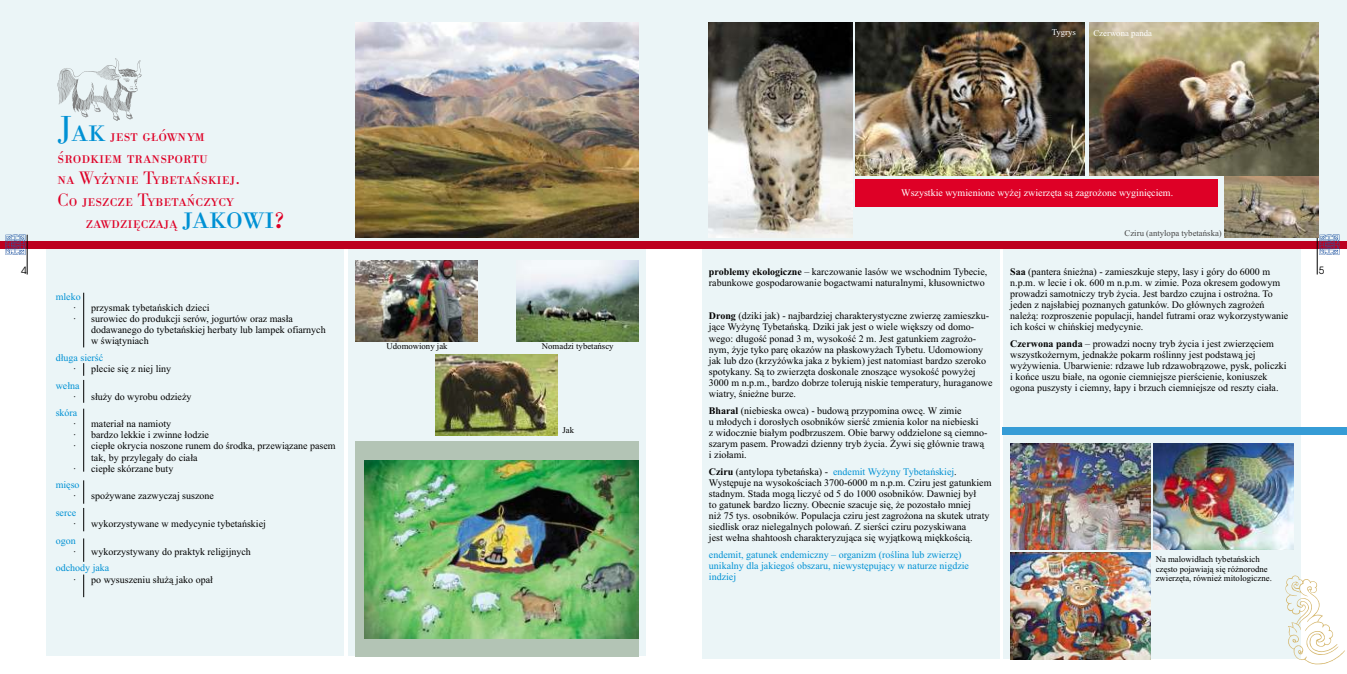
<style>
.page{position:relative;width:1347px;height:674px;background:#fff}
.page>*{position:absolute;margin:0;border:0;box-sizing:border-box;transform-origin:0 0}
.t1{font:300 18.75px "Bodoni Ant SCTCE";color:#de0026}
.t2{font:10px/11.1px "Times New Roman";color:#000}
.t3{font:10px/11.1px "Times New Roman";color:#0091d4}
.t4{font:10px "Times New Roman";color:#fff}
.t5{font:10px "Avant Garde CE Book";color:#000}
.t6{font:8.75px/9.8px "Times New Roman";color:#000}
.t7{font:8.75px "Times New Roman";color:#454545}
.t8{font:8.75px "Times New Roman";color:#fff}
.s1{font-size:37.5px;color:#0091d4}
.s2{font-size:37.5px}
.s3{font-weight:700}
.s4{color:#0091d4}
</style>
<div class="page">
<div style="left:673px;top:0;width:673px;height:248px;background:#ebf5f7"></div>
<div style="left:0;top:0;width:673px;height:248px;background:#ebf5f7"></div>
<div style="left:47px;top:248px;width:297px;height:408px;background:#ebf5f7"></div>
<div style="left:348px;top:248px;width:297px;height:408px;background:#ebf5f7"></div>
<div style="left:702px;top:248px;width:297px;height:410px;background:#ebf5f7"></div>
<div style="left:1003px;top:248px;width:297px;height:410px;background:#ebf5f7"></div>
<div style="left:355px;top:441px;width:283px;height:215px;background:#b3c4b5"></div>
<img style="left:1010px;top:552px;width:140px;height:106px">
<img style="left:1153px;top:443px;width:140px;height:106px">
<img style="left:355px;top:22px;width:283px;height:215px">
<div style="left:1002px;top:427px;width:344px;height:7px;background:#369cd6"></div>
<div style="left:0;top:241px;width:1346px;height:7px;background:#bd001f"></div>
<hr style="left:1316px;top:234px;width:1px;height:40px;background:#000">
<hr style="left:27px;top:234px;width:1px;height:40px;background:#000">
<hr style="left:83px;top:292px;width:1px;height:55px;background:#000">
<svg style="left:83px;top:363px;width:1px;height:39px"></svg>
<hr style="left:83px;top:408px;width:1px;height:63px;background:#000">
<svg style="left:83px;top:480px;width:1px;height:51px"></svg>
<svg style="left:83px;top:574px;width:1px;height:22px"></svg>
<img style="left:1010px;top:443px;width:140px;height:106px">
<div style="left:855px;top:179px;width:363px;height:28px;background:#de0026"></div>
<svg style="left:1285px;top:575px;width:60px;height:89px"></svg>
<svg style="left:58px;top:58px;width:84px;height:63px"></svg>
<img style="left:1224px;top:175px;width:94px;height:62px">
<img style="left:1089px;top:22px;width:229px;height:153px">
<img style="left:855px;top:22px;width:229px;height:153px">
<img style="left:709px;top:23px;width:143px;height:214px">
<svg style="left:1318px;top:234px;width:21px;height:21px"></svg>
<svg style="left:5px;top:234px;width:21px;height:21px"></svg>
<img style="left:436px;top:354px;width:122px;height:81px">
<img style="left:516px;top:260px;width:122px;height:81px">
<img style="left:355px;top:260px;width:122px;height:81px">
<svg style="left:83px;top:538px;width:1px;height:23px"></svg>
<img style="left:365px;top:460px;width:273px;height:178px">
<h1 class="t1" style="left:58px;top:128px;width:149px"><span class="s1">Jak</span> jest głównym</h1>
<h1 class="t1" style="left:58px;top:149px;width:152px">środkiem transportu</h1>
<h1 class="t1" style="left:58px;top:171px;width:184px">na Wyżynie Tybetańskiej.</h1>
<h1 class="t1" style="left:58px;top:192px;width:178px">Co jeszcze Tybetańczycy</h1>
<h1 class="t1" style="left:86px;top:214px;width:200px">zawdzięczają <span class="s1">jakowi</span><span class="s2">?</span></h1>
<p class="t8" style="left:1051px;top:29px;width:26px">Tygrys</p>
<p class="t8" style="left:1093px;top:30px;width:60px">Czerwona panda</p>
<p class="t4" style="left:901px;top:188px;width:273px">Wszystkie wymienione wyżej zwierzęta są zagrożone wyginięciem.</p>
<p class="t7" style="left:1124px;top:229px;width:99px">Cziru (antylopa tybetańska)</p>
<p class="t5" style="left:21px;top:266px;width:7px">4</p>
<p class="t5" style="left:1318px;top:266px;width:7px">5</p>
<p class="t2" style="left:1010px;top:267px;width:279px"><span class="s3">Saa</span> (pantera śnieżna) - zamieszkuje stepy, lasy i góry do 6000 m n.p.m. w lecie i ok. 600 m n.p.m. w zimie. Poza okresem godowym prowadzi samotniczy tryb życia. Jest bardzo czujna i ostrożna. To jeden z najsłabiej poznanych gatunków. Do głównych zagrożeń należą: rozproszenie populacji, handel futrami oraz wykorzystywanie ich kości w chińskiej medycynie.</p>
<p class="t2" style="left:1010px;top:339px;width:278px"><span class="s3">Czerwona panda</span> – prowadzi nocny tryb życia i jest zwierzęciem wszystkożernym, jednakże pokarm roślinny jest podstawą jej wyżywienia. Ubarwienie: rdzawe lub rdzawobrązowe, pysk, policzki i końce uszu białe, na ogonie ciemniejsze pierścienie, koniuszek ogona puszysty i ciemny, łapy i brzuch ciemniejsze od reszty ciała.</p>
<p class="t2" style="left:709px;top:267px;width:280px"><span class="s3">problemy ekologiczne</span> – karczowanie lasów we wschodnim Tybecie, rabunkowe gospodarowanie bogactwami naturalnymi, kłusownictwo</p>
<p class="t2" style="left:709px;top:311px;width:285px"><span class="s3">Drong</span> (dziki jak) - najbardziej charakterystyczne zwierzę zamieszku&shy;jące Wyżynę Tybetańską. Dziki jak jest o wiele większy od domo&shy;wego: długość ponad 3 m, wysokość 2 m. Jest gatunkiem zagrożo&shy;nym, żyje tyko parę okazów na płaskowyżach Tybetu. Udomowiony jak lub dzo (krzyżówka jaka z bykiem) jest natomiast bardzo szeroko spotykany. Są to zwierzęta doskonale znoszące wysokość powyżej 3000 m n.p.m., bardzo dobrze tolerują niskie temperatury, huraganowe wiatry, śnieżne burze.</p>
<p class="t2" style="left:709px;top:405px;width:280px"><span class="s3">Bharal</span> (niebieska owca) - budową przypomina owcę. W zimie<br>u młodych i dorosłych osobników sierść zmienia kolor na niebieski<br>z widocznie białym podbrzuszem. Obie barwy oddzielone są ciemno&shy;szarym pasem. Prowadzi dzienny tryb życia. Żywi się głównie trawą i ziołami.</p>
<p class="t2" style="left:709px;top:466px;width:121px"><span class="s3">Cziru</span> (antylopa tybetańska) -</p>
<p class="t3" style="left:56px;top:292px;width:26px">mleko</p>
<p class="t2" style="left:73px;top:303px;width:138px">· przysmak tybetańskich dzieci</p>
<p class="t2" style="left:73px;top:314px;width:221px">· surowiec do produkcji serów, jogurtów oraz masła</p>
<p class="t2" style="left:91px;top:325px;width:236px">dodawanego do tybetańskiej herbaty lub lampek ofiarnych</p>
<p class="t2" style="left:91px;top:336px;width:59px">w świątyniach</p>
<p class="t2" style="left:73px;top:364px;width:99px">· plecie się z niej liny</p>
<p class="t2" style="left:73px;top:391px;width:119px">· służy do wyrobu odzieży</p>
<p class="t2" style="left:73px;top:419px;width:99px">· materiał na namioty</p>
<p class="t2" style="left:73px;top:430px;width:137px">· bardzo lekkie i zwinne łodzie</p>
<p class="t2" style="left:73px;top:441px;width:264px">· ciepłe okrycia noszone runem do środka, przewiązane pasem</p>
<p class="t2" style="left:91px;top:452px;width:108px">tak, by przylegały do ciała</p>
<p class="t2" style="left:73px;top:463px;width:101px">· ciepłe skórzane buty</p>
<p class="t2" style="left:73px;top:491px;width:142px">· spożywane zazwyczaj suszone</p>
<p class="t2" style="left:73px;top:519px;width:194px">· wykorzystywane w medycynie tybetańskiej</p>
<p class="t2" style="left:73px;top:546px;width:179px">· wykorzystywany do praktyk religijnych</p>
<p class="t2" style="left:73px;top:574px;width:141px">· po wysuszeniu służą jako opał</p>
<p class="t6" style="left:386px;top:341px;width:63px">Udomowiony jak</p>
<p class="t6" style="left:542px;top:341px;width:73px">Nomadzi tybetańscy</p>
<p class="t3" style="left:56px;top:352px;width:49px">długa sierść</p>
<p class="t3" style="left:56px;top:380px;width:25px">wełna</p>
<p class="t3" style="left:56px;top:408px;width:23px">skóra</p>
<p class="t6" style="left:562px;top:425px;width:13px">Jak</p>
<p class="t2" style="left:709px;top:466px;width:284px;text-indent:124px"><span class="s4">endemit Wyżyny Tybetańskiej</span>.<br>Występuje na wysokościach 3700-6000 m n.p.m. Cziru jest gatunkiem stadnym. Stada mogą liczyć od 5 do 1000 osobników. Dawniej był<br>to gatunek bardzo liczny. Obecnie szacuje się, że pozostało mniej<br>niż 75 tys. osobników. Populacja cziru jest zagrożona na skutek utraty siedlisk oraz nielegalnych polowań. Z sierści cziru pozyskiwana<br>jest wełna shahtoosh charakteryzująca się wyjątkową miękkością.</p>
<p class="t3" style="left:709px;top:549px;width:261px">endemit, gatunek endemiczny – organizm (roślina lub zwierzę) unikalny dla jakiegoś obszaru, niewystępujący w naturze nigdzie indziej</p>
<p class="t3" style="left:56px;top:480px;width:25px">mięso</p>
<p class="t3" style="left:56px;top:507px;width:22px">serce</p>
<p class="t3" style="left:56px;top:535px;width:21px">ogon</p>
<p class="t3" style="left:56px;top:563px;width:55px">odchody jaka</p>
<p class="t6" style="left:1155px;top:554px;width:118px">Na malowidłach tybetańskich często pojawiają się różnorodne zwierzęta, również mitologiczne.</p>
</div>
